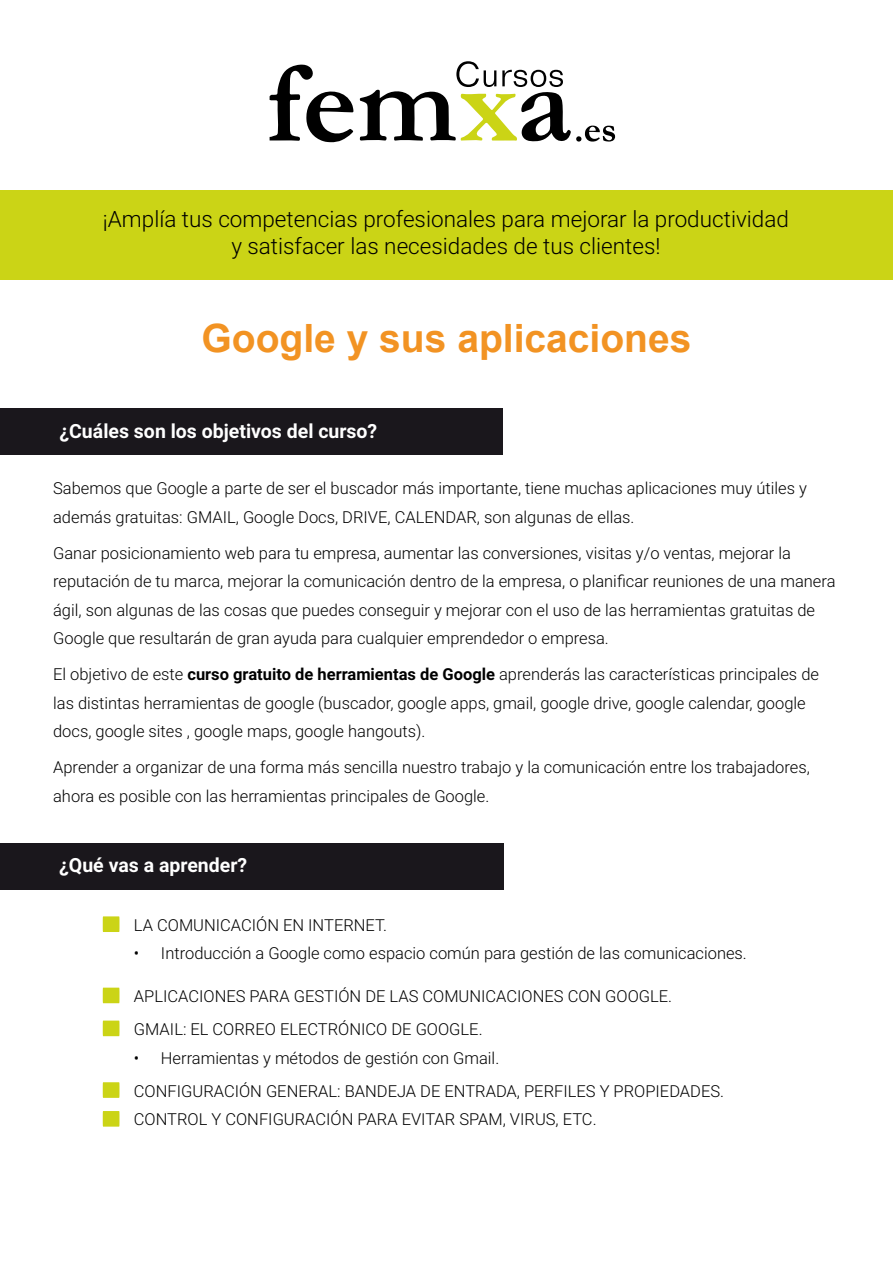
<style>
.page{position:relative;width:893px;height:1263px;background:#fff}
.page>*{position:absolute;margin:0;border:0;box-sizing:border-box;transform-origin:0 0}
.t1{font:700 39px "Arial";color:#f29323}
.t2{font:300 22.5px/27px "Roboto";color:#000;text-align:center}
.t3{font:700 19.5px "Roboto";color:#fff}
.t4{font:300 16.5px/28.5px "Roboto";color:#000}
.s1{font-weight:700}
</style>
<div class="page">
<div style="left:0;top:191px;width:893px;height:89px;background:#cbd416"></div>
<div style="left:0;top:409px;width:503px;height:46px;background:#1a171c"></div>
<div style="left:0;top:843px;width:504px;height:47px;background:#1a171c"></div>
<svg style="left:270px;top:64px;width:84px;height:78px"></svg>
<svg style="left:360px;top:61px;width:255px;height:81px"></svg>
<svg style="left:103px;top:916px;width:16px;height:16px"></svg>
<svg style="left:103px;top:988px;width:16px;height:15px"></svg>
<svg style="left:103px;top:1020px;width:16px;height:16px"></svg>
<svg style="left:103px;top:1111px;width:16px;height:15px"></svg>
<svg style="left:103px;top:1082px;width:16px;height:16px"></svg>
<h2 class="t2" style="left:103px;top:204px;width:687px">¡Amplía tus competencias profesionales para mejorar la productividad y satisfacer las necesidades de tus clientes!</h2>
<h1 class="t1" style="left:202px;top:310px;width:491px">Google y sus aplicaciones</h1>
<p class="t3" style="left:60px;top:417px;width:319px">¿Cuáles son los objetivos del curso?</p>
<p class="t4" style="left:53px;top:474px;width:755px">Sabemos que Google a parte de ser el buscador más importante, tiene muchas aplicaciones muy útiles y además gratuitas: GMAIL, Google Docs, DRIVE, CALENDAR, son algunas de ellas.</p>
<p class="t4" style="left:53px;top:538px;width:784px">Ganar posicionamiento web para tu empresa, aumentar las conversiones, visitas y/o ventas, mejorar la reputación de tu marca, mejorar la comunicación dentro de la empresa, o planificar reuniones de una manera ágil, son algunas de las cosas que puedes conseguir y mejorar con el uso de las herramientas gratuitas de Google que resultarán de gran ayuda para cualquier emprendedor o empresa.</p>
<p class="t4" style="left:53px;top:660px;width:767px">El objetivo de este <span class="s1">curso gratuito de herramientas de Google</span> aprenderás las características principales de las distintas herramientas de google (buscador, google apps, gmail, google drive, google calendar, google docs, google sites , google maps, google hangouts).</p>
<p class="t4" style="left:53px;top:753px;width:758px">Aprender a organizar de una forma más sencilla nuestro trabajo y la comunicación entre los trabajadores, ahora es posible con las herramientas principales de Google.</p>
<p class="t3" style="left:59px;top:852px;width:190px">¿Qué vas a aprender?</p>
<p class="t4" style="left:134px;top:910px;width:255px">LA COMUNICACIÓN EN INTERNET.</p>
<p class="t4" style="left:134px;top:939px;width:614px">• Introducción a Google como espacio común para gestión de las comunicaciones.</p>
<p class="t4" style="left:134px;top:979px;width:540px;line-height:33px">APLICACIONES PARA GESTIÓN DE LAS COMUNICACIONES CON GOOGLE.<br>GMAIL: EL CORREO ELECTRÓNICO DE GOOGLE.</p>
<p class="t4" style="left:134px;top:1040px;width:592px;line-height:33.2px">• Herramientas y métodos de gestión con Gmail.<br>CONFIGURACIÓN GENERAL: BANDEJA DE ENTRADA, PERFILES Y PROPIEDADES.</p>
<p class="t4" style="left:134px;top:1104px;width:464px">CONTROL Y CONFIGURACIÓN PARA EVITAR SPAM, VIRUS, ETC.</p>
</div>
